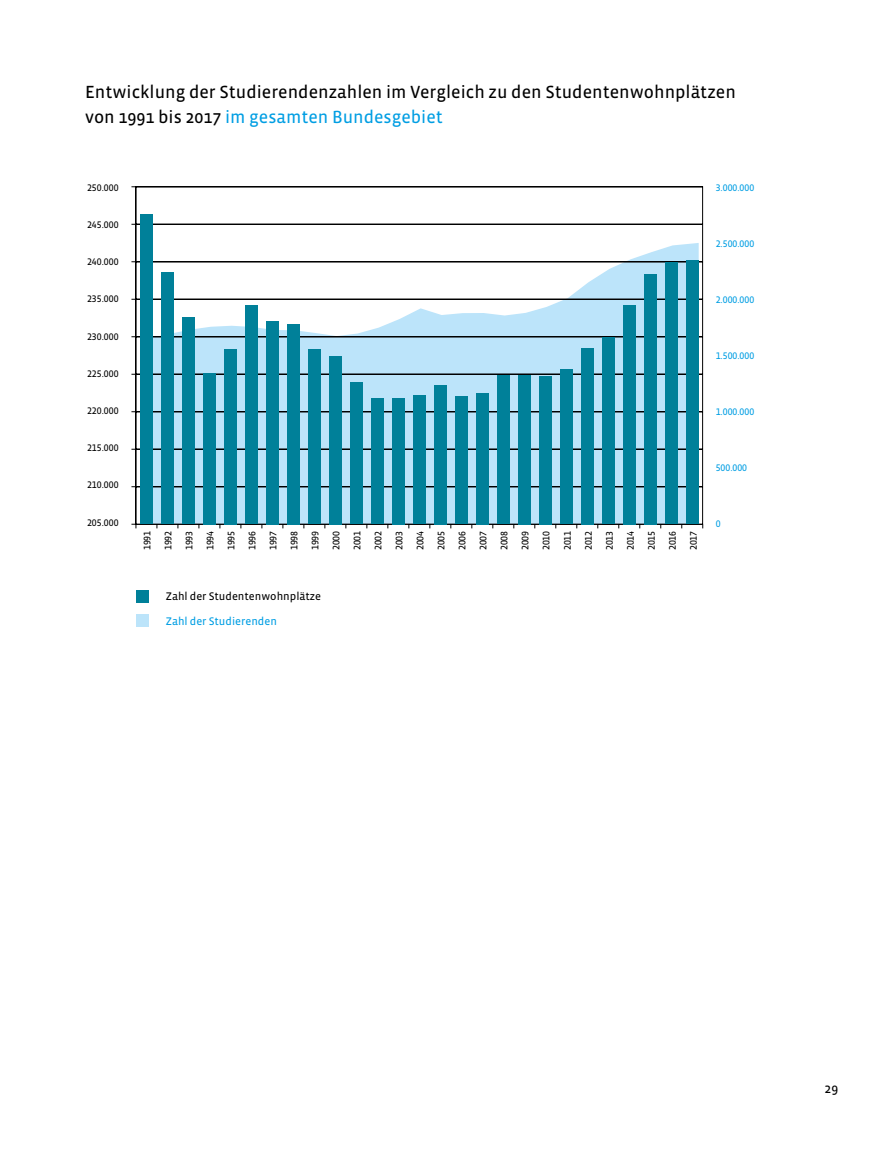
<style>
.page{position:relative;width:893px;height:1149px;background:#fff}
.page>*{position:absolute;margin:0;border:0;box-sizing:border-box;transform-origin:0 0}
.t1{font:18px/25.5px "Vista Sans OT";color:#000}
.t2{font:13.5px "Vista Sans OT";color:#000}
.t3{font:11.25px "Vista Sans OT";color:#000}
.t4{font:11.25px "Vista Sans OT";color:#009ee3}
.t5{font:9.75px/21px "Vista Sans OT";color:#000;text-align:justify}
.t6{font:9.75px "Vista Sans OT";color:#009ee3}
.s1{color:#009ee3}
</style>
<div class="page">
<div style="left:136px;top:589px;width:13px;height:13px;background:#008099"></div>
<div style="left:136px;top:613px;width:13px;height:13px;background:#bce4fa"></div>
<hr style="left:136px;top:524px;width:567px;height:1px;background:#000">
<svg style="left:131px;top:186px;width:572px;height:338px"></svg>
<div style="left:140px;top:214px;width:13px;height:310px;background:#008099"></div>
<div style="left:161px;top:272px;width:13px;height:252px;background:#008099"></div>
<div style="left:182px;top:317px;width:13px;height:207px;background:#008099"></div>
<div style="left:203px;top:373px;width:13px;height:151px;background:#008099"></div>
<div style="left:224px;top:349px;width:13px;height:175px;background:#008099"></div>
<div style="left:245px;top:305px;width:13px;height:219px;background:#008099"></div>
<div style="left:266px;top:321px;width:13px;height:203px;background:#008099"></div>
<div style="left:287px;top:324px;width:13px;height:200px;background:#008099"></div>
<div style="left:308px;top:349px;width:13px;height:175px;background:#008099"></div>
<div style="left:329px;top:356px;width:13px;height:168px;background:#008099"></div>
<div style="left:350px;top:382px;width:13px;height:142px;background:#008099"></div>
<div style="left:371px;top:398px;width:13px;height:126px;background:#008099"></div>
<div style="left:392px;top:398px;width:13px;height:126px;background:#008099"></div>
<div style="left:413px;top:395px;width:13px;height:129px;background:#008099"></div>
<div style="left:434px;top:385px;width:13px;height:139px;background:#008099"></div>
<div style="left:455px;top:396px;width:13px;height:128px;background:#008099"></div>
<div style="left:476px;top:393px;width:12px;height:131px;background:#008099"></div>
<div style="left:497px;top:375px;width:12px;height:149px;background:#008099"></div>
<div style="left:518px;top:375px;width:12px;height:149px;background:#008099"></div>
<div style="left:539px;top:376px;width:12px;height:148px;background:#008099"></div>
<div style="left:560px;top:369px;width:12px;height:155px;background:#008099"></div>
<div style="left:581px;top:348px;width:12px;height:176px;background:#008099"></div>
<div style="left:602px;top:337px;width:12px;height:187px;background:#008099"></div>
<div style="left:623px;top:305px;width:12px;height:219px;background:#008099"></div>
<div style="left:644px;top:274px;width:12px;height:250px;background:#008099"></div>
<div style="left:665px;top:262px;width:12px;height:262px;background:#008099"></div>
<div style="left:686px;top:260px;width:12px;height:264px;background:#008099"></div>
<h1 class="t1" style="left:85px;top:79px;width:652px">Entwicklung der Studierendenzahlen im Vergleich zu den Studentenwohnplätzen von 1991 bis 2017 <span class="s1">im gesamten Bundesgebiet</span></h1>
<p class="t5" style="left:87px;top:177px;width:33px">250.000</p>
<p class="t5" style="left:87px;top:214px;width:33px">245.000</p>
<p class="t5" style="left:87px;top:251px;width:33px">240.000</p>
<p class="t5" style="left:87px;top:288px;width:33px">235.000</p>
<p class="t5" style="left:87px;top:326px;width:33px">230.000</p>
<p class="t5" style="left:87px;top:363px;width:33px">225.000</p>
<p class="t5" style="left:87px;top:400px;width:33px">220.000</p>
<p class="t5" style="left:87px;top:437px;width:33px">215.000</p>
<p class="t5" style="left:87px;top:474px;width:33px">210.000</p>
<p class="t5" style="left:87px;top:512px;width:33px">205.000</p>
<p class="t6" style="left:716px;top:182px;width:40px">3.000.000</p>
<p class="t6" style="left:716px;top:238px;width:40px">2.500.000</p>
<p class="t6" style="left:716px;top:294px;width:40px">2.000.000</p>
<p class="t6" style="left:716px;top:350px;width:40px">1.500.000</p>
<p class="t6" style="left:716px;top:406px;width:40px">1.000.000</p>
<p class="t6" style="left:716px;top:462px;width:33px">500.000</p>
<p class="t5" style="left:137px;top:550px;width:21px;rotate:-90deg">1991<br>1992<br>1993<br>1994<br>1995<br>1996<br>1997<br>1998<br>1999<br>2000<br>2001<br>2002<br>2003<br>2004<br>2005<br>2006<br>2007<br>2008<br>2009<br>2010<br>2011<br>2012<br>2013<br>2014<br>2015<br>2016<br>2017</p>
<p class="t3" style="left:166px;top:590px;width:157px">Zahl der Studentenwohnplätze</p>
<p class="t4" style="left:166px;top:615px;width:113px">Zahl der Studierenden</p>
<p class="t6" style="left:716px;top:518px;width:6px">0</p>
<h2 class="t2" style="left:825px;top:1081px;width:15px">29</h2>
</div>
